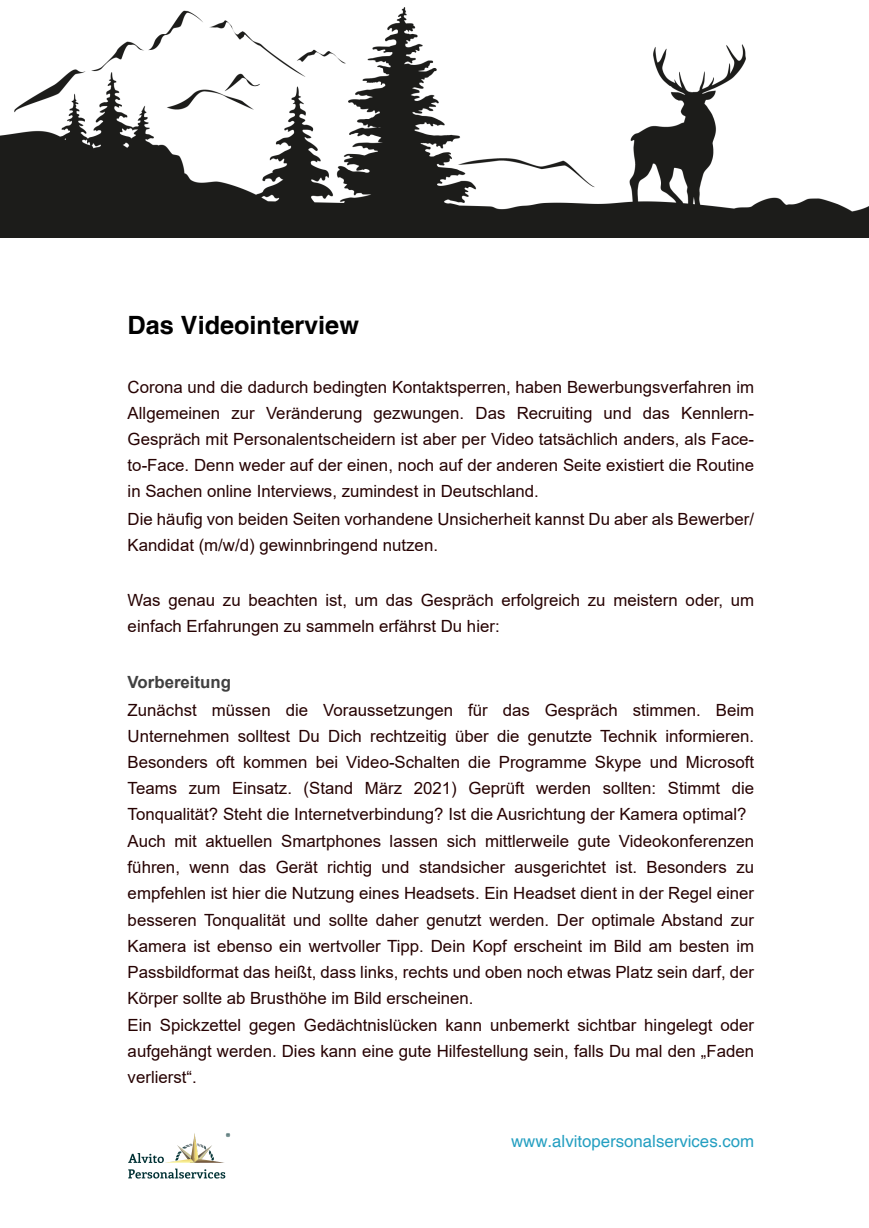
<style>
.page{position:relative;width:869px;height:1228px;background:#fff}
.page>*{position:absolute;margin:0;border:0;box-sizing:border-box;transform-origin:0 0}
.t1{font:700 25.2px "Helvetica";color:#000}
.t2{font:16.8px/26px "Arial";color:#260202;text-align:justify}
.t3{font:16.8px "Helvetica";color:#249fc1}
.t4{font:700 16.8px "Arial";color:#404040}
</style>
<div class="page">
<img style="left:0;top:7px;width:868px;height:230px">
<img style="left:193px;top:1133px;width:4px;height:10px">
<svg style="left:128px;top:1143px;width:97px;height:35px"></svg>
<svg style="left:226px;top:1133px;width:4px;height:4px"></svg>
<h1 class="t1" style="left:128px;top:316px;width:233px">Das Videointerview</h1>
<p class="t2" style="left:128px;top:375px;width:627px">Corona und die dadurch bedingten Kontaktsperren, haben Bewerbungsverfahren im Allgemeinen zur Veränderung gezwungen. Das Recruiting und das Kennlern-Gespräch mit Personalentscheidern ist aber per Video tatsächlich anders, als Face&shy;to-Face. Denn weder auf der einen, noch auf der anderen Seite existiert die Routine in Sachen online Interviews, zumindest in Deutschland.</p>
<p class="t2" style="left:128px;top:507px;width:627px">Die häufig von beiden Seiten vorhandene Unsicherheit kannst Du aber als Bewerber/<br>Kandidat (m/w/d) gewinnbringend nutzen.</p>
<p class="t2" style="left:128px;top:589px;width:627px">Was genau zu beachten ist, um das Gespräch erfolgreich zu meistern oder, um einfach Erfahrungen zu sammeln erfährst Du hier:</p>
<p class="t4" style="left:128px;top:675px;width:105px">Vorbereitung</p>
<p class="t2" style="left:128px;top:698px;width:627px">Zunächst müssen die Voraussetzungen für das Gespräch stimmen. Beim Unternehmen solltest Du Dich rechtzeitig über die genutzte Technik informieren.<br>Besonders oft kommen bei Video-Schalten die Programme Skype und Microsoft Teams zum Einsatz. (Stand März 2021) Geprüft werden sollten: Stimmt die Tonqualität? Steht die Internetverbindung? Ist die Ausrichtung der Kamera optimal?</p>
<p class="t2" style="left:128px;top:830px;width:627px">Auch mit aktuellen Smartphones lassen sich mittlerweile gute Videokonferenzen führen, wenn das Gerät richtig und standsicher ausgerichtet ist. Besonders zu empfehlen ist hier die Nutzung eines Headsets. Ein Headset dient in der Regel einer besseren Tonqualität und sollte daher genutzt werden. Der optimale Abstand zur Kamera ist ebenso ein wertvoller Tipp. Dein Kopf erscheint im Bild am besten im Passbildformat das heißt, dass links, rechts und oben noch etwas Platz sein darf, der Körper sollte ab Brusthöhe im Bild erscheinen.</p>
<p class="t2" style="left:128px;top:1014px;width:627px">Ein Spickzettel gegen Gedächtnislücken kann unbemerkt sichtbar hingelegt oder aufgehängt werden. Dies kann eine gute Hilfestellung sein, falls Du mal den „Faden verlierst“.</p>
<p class="t3" style="left:511px;top:1134px;width:244px">www.alvitopersonalservices.com</p>
</div>
